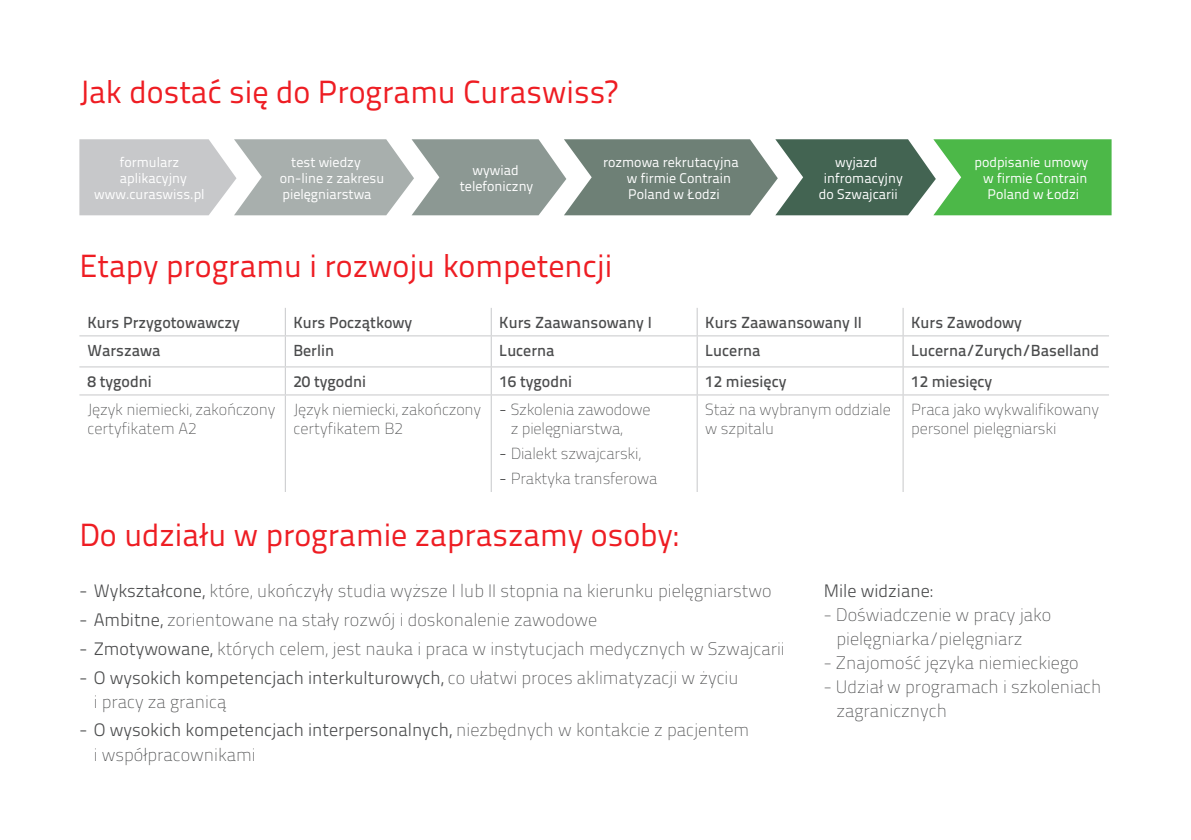
<style>
.page{position:relative;width:1191px;height:840px;background:#fff}
.page>*{position:absolute;margin:0;border:0;box-sizing:border-box;transform-origin:0 0}
.t1{font:32px "Titillium Text 22 L";color:#ee1d23}
.t2{font:100 18px/24px "Titillium Text 22 L";color:#4b4c4d}
.t3{font:300 18px "Titillium Text 22 L";color:#4b4c4d}
.t4{font:100 16px/19.2px "Titillium Text 22 L";letter-spacing:-.01em;color:#4b4c4d}
.t5{font:500 16px "Titillium Text 22 L";color:#4b4c4d}
.t6{font:14px/16px "Titillium Text 22 L";color:#fff;text-align:center}
.s1{font-weight:300}
</style>
<div class="page">
<svg style="left:79px;top:139px;width:1032px;height:76px;background:#8da992"></svg>
<svg style="left:285px;top:308px;width:1px;height:27px"></svg>
<svg style="left:491px;top:308px;width:1px;height:27px"></svg>
<svg style="left:696px;top:308px;width:1px;height:27px"></svg>
<hr style="left:79px;top:335px;width:206px;height:1px;background:#c7c8ca">
<hr style="left:285px;top:335px;width:206px;height:1px;background:#c7c8ca">
<hr style="left:285px;top:336px;width:1px;height:30px;background:#c7c8ca">
<hr style="left:491px;top:335px;width:206px;height:1px;background:#c7c8ca">
<hr style="left:491px;top:336px;width:1px;height:30px;background:#c7c8ca">
<hr style="left:697px;top:335px;width:206px;height:1px;background:#c7c8ca">
<hr style="left:696px;top:336px;width:1px;height:30px;background:#c7c8ca">
<hr style="left:79px;top:366px;width:206px;height:1px;background:#c7c8ca">
<hr style="left:285px;top:366px;width:206px;height:1px;background:#c7c8ca">
<svg style="left:285px;top:367px;width:1px;height:27px"></svg>
<hr style="left:491px;top:366px;width:206px;height:1px;background:#c7c8ca">
<svg style="left:491px;top:367px;width:1px;height:27px"></svg>
<hr style="left:697px;top:366px;width:206px;height:1px;background:#c7c8ca">
<svg style="left:696px;top:367px;width:1px;height:27px"></svg>
<hr style="left:79px;top:394px;width:206px;height:1px;background:#c7c8ca">
<hr style="left:285px;top:394px;width:206px;height:1px;background:#c7c8ca">
<hr style="left:285px;top:395px;width:1px;height:96px;background:#c7c8ca">
<hr style="left:491px;top:394px;width:206px;height:1px;background:#c7c8ca">
<hr style="left:491px;top:395px;width:1px;height:96px;background:#c7c8ca">
<hr style="left:697px;top:394px;width:206px;height:1px;background:#c7c8ca">
<hr style="left:696px;top:395px;width:1px;height:96px;background:#c7c8ca">
<svg style="left:902px;top:308px;width:1px;height:27px"></svg>
<hr style="left:903px;top:335px;width:206px;height:1px;background:#c7c8ca">
<hr style="left:902px;top:336px;width:1px;height:30px;background:#c7c8ca">
<hr style="left:903px;top:366px;width:206px;height:1px;background:#c7c8ca">
<svg style="left:902px;top:367px;width:1px;height:27px"></svg>
<hr style="left:903px;top:394px;width:206px;height:1px;background:#c7c8ca">
<hr style="left:902px;top:395px;width:1px;height:96px;background:#c7c8ca">
<h1 class="t1" style="left:79px;top:68px;width:540px">Jak dostać się do Programu Curaswiss?</h1>
<p class="t6" style="left:94px;top:153px;width:112px">formularz aplikacyjny www.curaswiss.pl</p>
<p class="t6" style="left:280px;top:153px;width:106px;text-align:left;text-indent:11px">test wiedzy on-line z zakresu pielęgniarstwa</p>
<p class="t6" style="left:460px;top:161px;width:75px">wywiad telefoniczny</p>
<p class="t6" style="left:627px;top:153px;width:113px;text-align:left;text-indent:-24px">rozmowa rekrutacyjna w firmie Contrain<br>Poland w Łodzi</p>
<p class="t6" style="left:835px;top:153px;width:44px">wyjazd</p>
<p class="t6" style="left:824px;top:169px;width:80px">infromacyjny</p>
<p class="t6" style="left:819px;top:185px;width:80px">do Szwajcarii</p>
<h1 class="t1" style="left:79px;top:242px;width:534px">Etapy programu i rozwoju kompetencji</h1>
<p class="t6" style="left:974px;top:153px;width:115px">podpisanie umowy w firmie Contrain<br>Poland w Łodzi</p>
<p class="t5" style="left:87px;top:310px;width:154px">Kurs Przygotowawczy</p>
<p class="t5" style="left:293px;top:310px;width:120px">Kurs Początkowy</p>
<p class="t5" style="left:499px;top:310px;width:154px">Kurs Zaawansowany I</p>
<p class="t5" style="left:705px;top:310px;width:158px">Kurs Zaawansowany II</p>
<p class="t5" style="left:911px;top:310px;width:112px">Kurs Zawodowy</p>
<p class="t5" style="left:87px;top:338px;width:75px">Warszawa</p>
<p class="t5" style="left:293px;top:338px;width:42px">Berlin</p>
<p class="t5" style="left:499px;top:338px;width:57px">Lucerna</p>
<p class="t5" style="left:705px;top:338px;width:57px">Lucerna</p>
<p class="t5" style="left:911px;top:338px;width:190px">Lucerna/Zurych/Baselland</p>
<p class="t5" style="left:87px;top:369px;width:66px">8 tygodni</p>
<p class="t5" style="left:293px;top:369px;width:74px">20 tygodni</p>
<p class="t5" style="left:499px;top:369px;width:74px">16 tygodni</p>
<p class="t5" style="left:705px;top:369px;width:83px">12 miesięcy</p>
<p class="t5" style="left:911px;top:369px;width:83px">12 miesięcy</p>
<p class="t4" style="left:87px;top:399px;width:189px">Język niemiecki, zakończony certyfikatem A2</p>
<p class="t4" style="left:293px;top:399px;width:189px">Język niemiecki, zakończony certyfikatem B2</p>
<p class="t4" style="left:511px;top:399px;width:141px;text-indent:-11px"><span class="s1">-</span> Szkolenia zawodowe z pielęgniarstwa,</p>
<p class="t4" style="left:499px;top:443px;width:143px"><span class="s1">-</span> Dialekt szwajcarski,</p>
<p class="t4" style="left:499px;top:467px;width:159px"><span class="s1">-</span> Praktyka transferowa</p>
<p class="t4" style="left:705px;top:399px;width:187px">Staż na wybranym oddziale w szpitalu</p>
<p class="t4" style="left:911px;top:399px;width:189px">Praca jako wykwalifikowany personel pielęgniarski</p>
<h1 class="t1" style="left:79px;top:511px;width:601px">Do udziału w programie zapraszamy osoby:</h1>
<p class="t2" style="left:79px;top:577px;width:694px"><span class="s1">- Wykształcone,</span> które, ukończyły studia wyższe I lub II stopnia na kierunku pielęgniarstwo</p>
<p class="t2" style="left:79px;top:606px;width:519px"><span class="s1">- Ambitne,</span> zorientowane na stały rozwój i doskonalenie zawodowe</p>
<p class="t2" style="left:79px;top:635px;width:707px"><span class="s1">- Zmotywowane,</span> których celem, jest nauka i praca w instytucjach medycznych w Szwajcarii</p>
<p class="t2" style="left:94px;top:664px;width:646px;text-indent:-14px"><span class="s1">- O wysokich kompetencjach interkulturowych,</span> co ułatwi proces aklimatyzacji w życiu i pracy za granicą</p>
<p class="t2" style="left:94px;top:717px;width:657px;text-indent:-14px"><span class="s1">- O wysokich kompetencjach interpersonalnych,</span> niezbędnych w kontakcie z pacjentem i współpracownikami</p>
<p class="t3" style="left:823px;top:577px;width:110px">Mile widziane:</p>
<p class="t2" style="left:836px;top:601px;width:216px;text-indent:-13px">- Doświadczenie w pracy jako pielęgniarka/pielęgniarz</p>
<p class="t2" style="left:823px;top:649px;width:256px">- Znajomość języka niemieckiego</p>
<p class="t2" style="left:836px;top:673px;width:266px;text-indent:-13px">- Udział w programach i szkoleniach zagranicznych</p>
</div>
